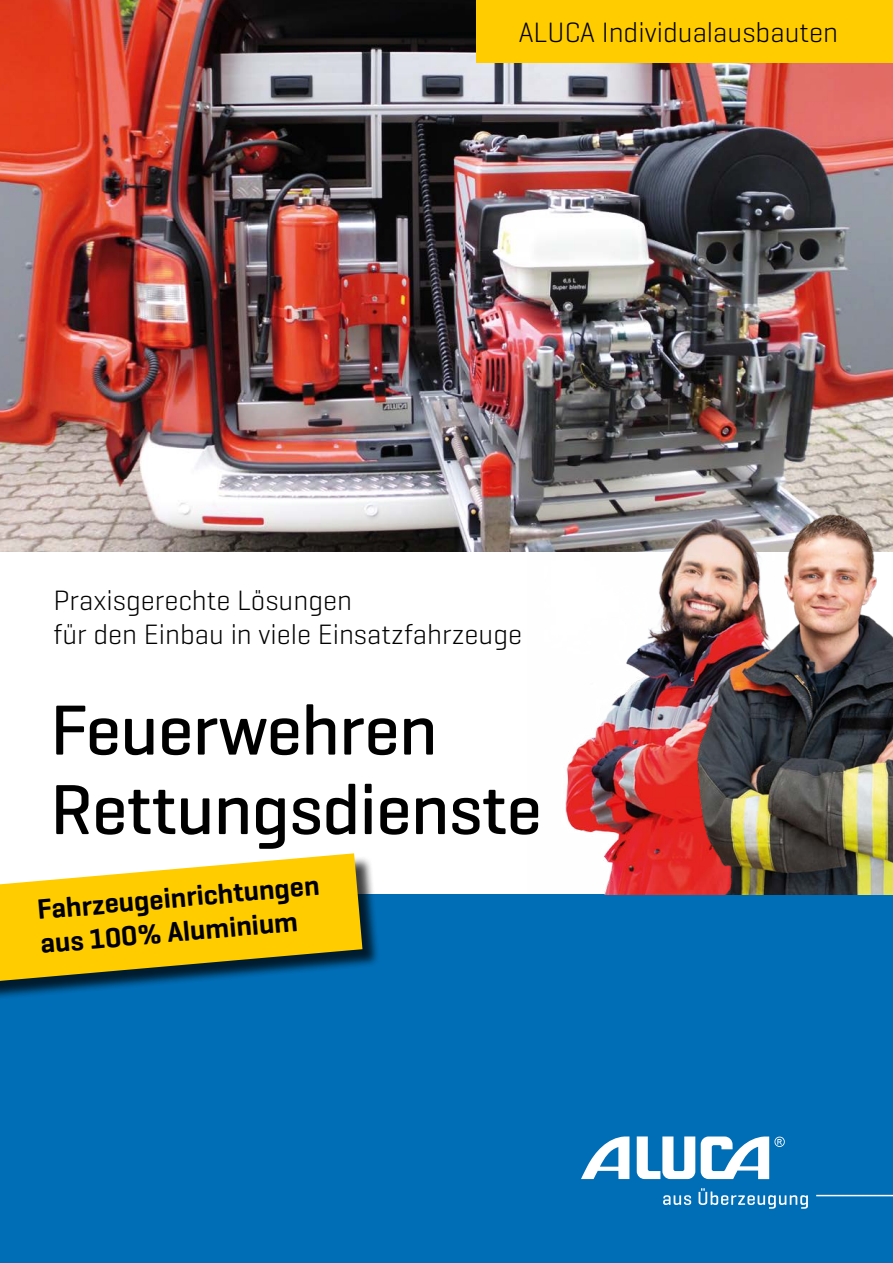
<style>
.page{position:relative;width:893px;height:1263px;background:#fff}
.page>*{position:absolute;margin:0;border:0;box-sizing:border-box;transform-origin:0 0}
.t1{font:500 72px/79.5px "Geogrotesque";letter-spacing:-.01em;color:#000}
.t2{font:300 28.5px/34.2px "Geogrotesque";color:#000}
.t3{font:600 28.5px/34.2px "Geogrotesque";color:#000}
</style>
<div class="page">
<div style="left:0;top:894px;width:893px;height:369px;background:#006eb7"></div>
<div style="left:0;top:856px;width:381px;height:147px;background:#000;opacity:.75"></div>
<svg style="left:0;top:853px;width:362px;height:128px;background:#debf2c"></svg>
<img style="left:0;top:0;width:893px;height:551px">
<img style="left:527px;top:511px;width:147px;height:383px">
<img style="left:674px;top:500px;width:219px;height:394px">
<div style="left:476px;top:0;width:417px;height:63px;background:#fc0"></div>
<svg style="left:581px;top:1136px;width:204px;height:43px"></svg>
<svg style="left:663px;top:1195px;width:28px;height:10px"></svg>
<svg style="left:699px;top:1188px;width:109px;height:21px"></svg>
<hr style="left:816px;top:1195px;width:77px;height:1px;background:#fff">
<p class="t2" style="left:519px;top:14px;width:321px">ALUCA Individualausbauten</p>
<p class="t2" style="left:54px;top:582px;width:470px">Praxisgerechte Lösungen<br>für den Einbau in viele Einsatzfahrzeuge</p>
<h1 class="t1" style="left:50px;top:689px;width:493px">Feuerwehren<br>Rettungsdienste</h1>
<p class="t3" style="left:36px;top:892px;width:284px;rotate:-5deg">Fahrzeugeinrichtungen aus 100% Aluminium</p>
</div>
